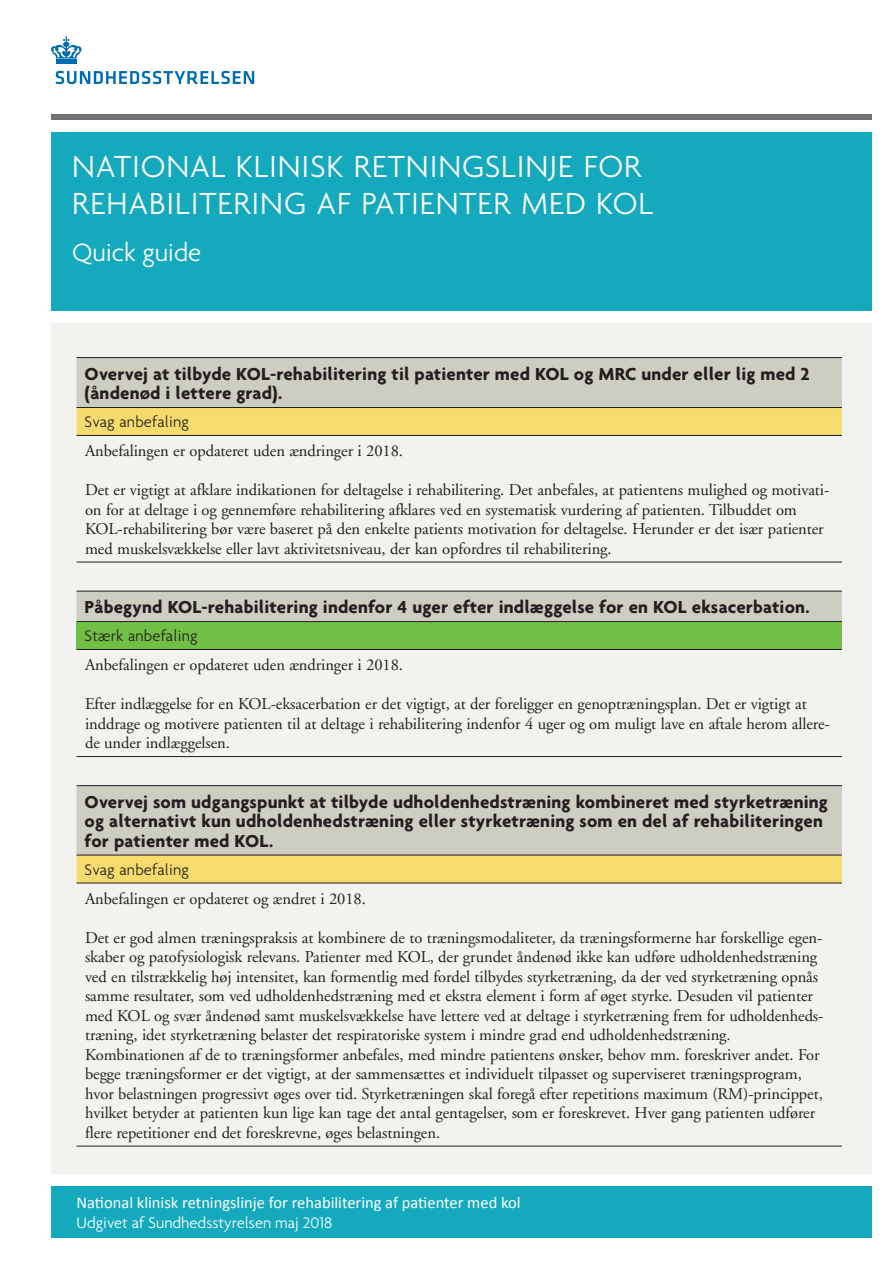
<style>
.page{position:relative;width:893px;height:1263px;background:#fff}
.page>*{position:absolute;margin:0;border:0;box-sizing:border-box;transform-origin:0 0}
.t1{font:300 33px/37.5px "Agenda";letter-spacing:.025em;color:#fff}
.t2{font:300 27px "Agenda";letter-spacing:-.005em;color:#fff}
.t3{font:700 18.75px/19.5px "Agenda";letter-spacing:.01em;color:#231f20}
.t4{font:16.5px/19.5px "Adobe Garamond";letter-spacing:-.005em;color:#231f20}
.t5{font:16.5px "Calibri";color:#fff}
.t6{font:300 16.5px "Agenda";letter-spacing:.01em;color:#231f20}
.t7{font:300 16.5px "Agenda";color:#fff}
</style>
<div class="page">
<div style="left:51px;top:323px;width:821px;height:851px;background:#f2f2ee"></div>
<hr style="left:56px;top:59px;width:21px;height:4px;background:#006cb0">
<svg style="left:51px;top:36px;width:31px;height:23px"></svg>
<svg style="left:56px;top:71px;width:198px;height:13px"></svg>
<div style="left:51px;top:114px;width:821px;height:5px;background:#717074"></div>
<div style="left:51px;top:132px;width:821px;height:178px;background:#15a9bd"></div>
<div style="left:51px;top:1186px;width:821px;height:51px;background:#15a9bd"></div>
<div style="left:77px;top:358px;width:765px;height:49px;background:#cecdc2"></div>
<svg style="left:77px;top:408px;width:765px;height:475px"></svg>
<div style="left:77px;top:621px;width:765px;height:28px;background:#71bf44"></div>
<hr style="left:77px;top:357px;width:765px;height:1px;background:#231f20">
<hr style="left:77px;top:407px;width:765px;height:1px;background:#231f20">
<hr style="left:77px;top:562px;width:765px;height:1px;background:#231f20">
<hr style="left:77px;top:591px;width:765px;height:1px;background:#231f20">
<hr style="left:77px;top:621px;width:765px;height:1px;background:#231f20">
<hr style="left:77px;top:756px;width:765px;height:1px;background:#231f20">
<hr style="left:77px;top:785px;width:765px;height:1px;background:#231f20">
<hr style="left:77px;top:855px;width:765px;height:1px;background:#231f20">
<hr style="left:77px;top:1146px;width:765px;height:1px;background:#231f20">
<hr style="left:77px;top:435px;width:765px;height:1px;background:#231f20">
<hr style="left:77px;top:649px;width:765px;height:1px;background:#231f20">
<hr style="left:77px;top:883px;width:765px;height:1px;background:#231f20">
<h1 class="t1" style="left:72px;top:147px;width:582px">NATIONAL KLINISK RETNINGSLINJE FOR<br>REHABILITERING AF PATIENTER MED KOL</h1>
<h2 class="t2" style="left:72px;top:236px;width:130px">Quick guide</h2>
<p class="t3" style="left:85px;top:364px;width:727px">Overvej at tilbyde KOL-rehabilitering til patienter med KOL og MRC under eller lig med 2 (åndenød i lettere grad).</p>
<p class="t6" style="left:85px;top:412px;width:106px">Svag anbefaling</p>
<p class="t4" style="left:85px;top:441px;width:319px">Anbefalingen er opdateret uden ændringer i 2018.</p>
<p class="t4" style="left:85px;top:480px;width:746px">Det er vigtigt at afklare indikationen for deltagelse i rehabilitering. Det anbefales, at patientens mulighed og motivati&shy;on for at deltage i og gennemføre rehabilitering afklares ved en systematisk vurdering af patienten. Tilbuddet om KOL-rehabilitering bør være baseret på den enkelte patients motivation for deltagelse. Herunder er det især patienter med muskelsvækkelse eller lavt aktivitetsniveau, der kan opfordres til rehabilitering.</p>
<p class="t3" style="left:85px;top:597px;width:726px">Påbegynd KOL-rehabilitering indenfor 4 uger efter indlæggelse for en KOL eksacerbation.</p>
<p class="t6" style="left:85px;top:626px;width:115px">Stærk anbefaling</p>
<p class="t4" style="left:85px;top:655px;width:319px">Anbefalingen er opdateret uden ændringer i 2018.</p>
<p class="t4" style="left:85px;top:694px;width:746px">Efter indlæggelse for en KOL-eksacerbation er det vigtigt, at der foreligger en genoptræningsplan. Det er vigtigt at inddrage og motivere patienten til at deltage i rehabilitering indenfor 4 uger og om muligt lave en aftale herom allere&shy;de under indlæggelsen.</p>
<p class="t3" style="left:85px;top:792px;width:745px">Overvej som udgangspunkt at tilbyde udholdenhedstræning kombineret med styrketræning og alternativt kun udholdenhedstræning eller styrketræning som en del af rehabiliteringen for patienter med KOL.</p>
<p class="t6" style="left:85px;top:860px;width:106px">Svag anbefaling</p>
<p class="t4" style="left:85px;top:889px;width:282px">Anbefalingen er opdateret og ændret i 2018.</p>
<p class="t4" style="left:85px;top:928px;width:740px">Det er god almen træningspraksis at kombinere de to træningsmodaliteter, da træningsformerne har forskellige egen&shy;skaber og patofysiologisk relevans. Patienter med KOL, der grundet åndenød ikke kan udføre udholdenhedstræning ved en tilstrækkelig høj intensitet, kan formentlig med fordel tilbydes styrketræning, da der ved styrketræning opnås samme resultater, som ved udholdenhedstræning med et ekstra element i form af øget styrke. Desuden vil patienter med KOL og svær åndenød samt muskelsvækkelse have lettere ved at deltage i styrketræning frem for udholdenheds&shy;træning, idet styrketræning belaster det respiratoriske system i mindre grad end udholdenhedstræning.<br>Kombinationen af de to træningsformer anbefales, med mindre patientens ønsker, behov mm. foreskriver andet. For begge træningsformer er det vigtigt, at der sammensættes et individuelt tilpasset og superviseret træningsprogram, hvor belastningen progressivt øges over tid. Styrketræningen skal foregå efter repetitions maximum (RM)-princippet, hvilket betyder at patienten kun lige kan tage det antal gentagelser, som er foreskrevet. Hver gang patienten udfører flere repetitioner end det foreskrevne, øges belastningen.</p>
<p class="t5" style="left:77px;top:1192px;width:445px">National klinisk retningslinje for rehabilitering af patienter med kol</p>
<p class="t7" style="left:77px;top:1213px;width:257px">Udgivet af Sundhedsstyrelsen maj 2018</p>
</div>
